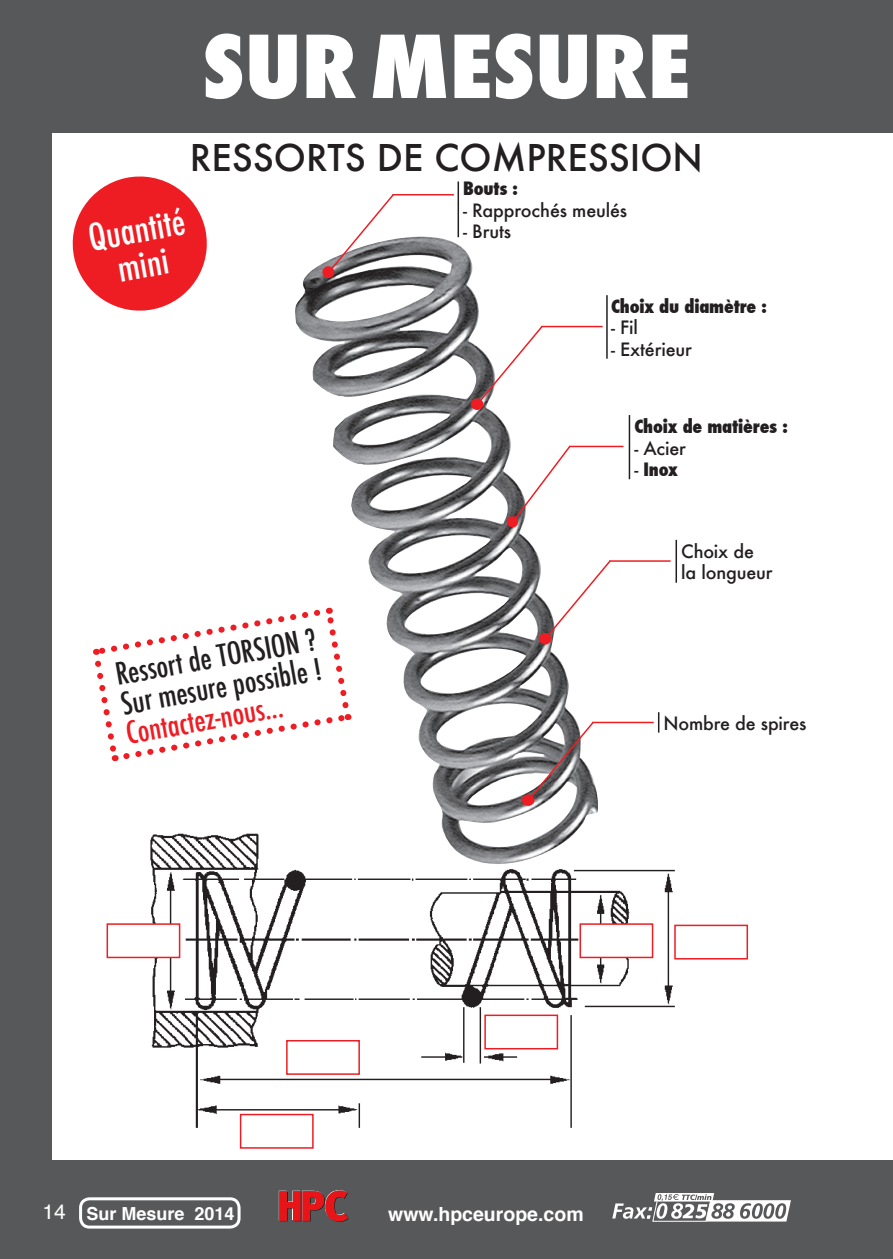
<style>
.page{position:relative;width:893px;height:1259px;background:#fff}
.page>*{position:absolute;margin:0;border:0;box-sizing:border-box;transform-origin:0 0}
.t1{font:800 condensed 84px "Futura";color:#fff;scale:1.1 1}
.t2{font:500 36px "Futura";color:#231f20}
.t3{font:500 condensed 36px/36px "Futura";color:#fff;text-align:center}
.t4{font:500 condensed 30px "Futura";color:#231f20}
.t5{font:500 condensed 30px "Futura";color:#ee1d23}
.t6{font:700 19.5px "Helvetica";color:#fff}
.t7{font:500 18px "Futura";letter-spacing:-.01em;color:#231f20}
.t8{font:800 condensed 18px "Futura";letter-spacing:-.01em;color:#231f20}
.t9{font:700 18px "Helvetica";color:#fff}
.s1{font-weight:500;font-stretch:normal}
.s2{font-weight:400;font-size:21px}
</style>
<div class="page">
<div style="left:0;top:1160px;width:893px;height:99px;background:#57585a"></div>
<div style="left:0;top:0;width:893px;height:133px;background:#57585a"></div>
<img style="left:295px;top:237px;width:305px;height:584px">
<svg style="left:72px;top:176px;width:135px;height:135px"></svg>
<hr style="left:592px;top:721px;width:62px;height:2px;background:#ee1d23">
<svg style="left:527px;top:720px;width:68px;height:82px"></svg>
<div style="left:523px;top:796px;width:10px;height:8px;background:#ee1d23;border-radius:50%"></div>
<div style="left:522px;top:794px;width:12px;height:12px;border:3px solid #ee1d23;border-radius:50%"></div>
<hr style="left:609px;top:560px;width:62px;height:2px;background:#ee1d23">
<svg style="left:544px;top:558px;width:68px;height:82px"></svg>
<div style="left:540px;top:634px;width:10px;height:9px;background:#ee1d23;border-radius:50%"></div>
<div style="left:539px;top:633px;width:12px;height:11px;border:3px solid #ee1d23;border-radius:50%"></div>
<hr style="left:392px;top:194px;width:62px;height:1px;background:#ee1d23">
<svg style="left:327px;top:194px;width:69px;height:80px"></svg>
<div style="left:324px;top:268px;width:9px;height:9px;background:#ee1d23;border-radius:50%"></div>
<div style="left:322px;top:266px;width:12px;height:12px;border:3px solid #ee1d23;border-radius:50%"></div>
<hr style="left:569px;top:446px;width:54px;height:1px;background:#ee1d23">
<svg style="left:511px;top:444px;width:61px;height:79px"></svg>
<div style="left:508px;top:518px;width:9px;height:8px;background:#ee1d23;border-radius:50%"></div>
<div style="left:507px;top:516px;width:11px;height:11px;border:3px solid #ee1d23;border-radius:50%"></div>
<hr style="left:541px;top:326px;width:62px;height:1px;background:#ee1d23">
<svg style="left:476px;top:324px;width:68px;height:82px"></svg>
<div style="left:472px;top:400px;width:10px;height:8px;background:#ee1d23;border-radius:50%"></div>
<div style="left:471px;top:398px;width:12px;height:12px;border:3px solid #ee1d23;border-radius:50%"></div>
<hr style="left:458px;top:181px;width:1px;height:56px;background:#231f20">
<hr style="left:606px;top:295px;width:2px;height:64px;background:#231f20">
<hr style="left:629px;top:415px;width:1px;height:64px;background:#231f20">
<hr style="left:675px;top:540px;width:2px;height:43px;background:#231f20">
<svg style="left:658px;top:712px;width:1px;height:20px"></svg>
<svg style="left:93px;top:606px;width:259px;height:157px"></svg>
<img style="left:136px;top:821px;width:554px;height:408px">
<div style="left:107px;top:923px;width:73px;height:35px;background:#fff;border:2px solid #ee1d23"></div>
<div style="left:240px;top:1113px;width:74px;height:35px;background:#fff;border:2px solid #ee1d23"></div>
<div style="left:286px;top:1040px;width:74px;height:35px;background:#fff;border:2px solid #ee1d23"></div>
<div style="left:484px;top:1014px;width:74px;height:35px;background:#fff;border:2px solid #ee1d23"></div>
<div style="left:674px;top:924px;width:74px;height:35px;background:#fff;border:2px solid #ee1d23"></div>
<div style="left:579px;top:923px;width:74px;height:35px;background:#fff;border:2px solid #ee1d23"></div>
<div style="left:0;top:0;width:51px;height:1176px;background:#57585a"></div>
<p class="t1" style="left:202px;top:10px;width:445px">SUR MESURE</p>
<p class="t2" style="left:190px;top:133px;width:515px">RESSORTS DE COMPRESSION</p>
<p class="t3" style="left:86px;top:220px;width:99px;rotate:-10deg">Quantité mini</p>
<p class="t4" style="left:113px;top:655px;width:205px;rotate:-10deg">Ressort de TORSION ?</p>
<p class="t4" style="left:118px;top:684px;width:205px;rotate:-10deg">Sur mesure possible !</p>
<p class="t5" style="left:123px;top:714px;width:160px;rotate:-10deg">Contactez-nous...</p>
<p class="t8" style="left:463px;top:176px;width:56px">Bouts :</p>
<p class="t7" style="left:463px;top:198px;width:166px">- Rapprochés meulés</p>
<p class="t7" style="left:463px;top:219px;width:50px">- Bruts</p>
<p class="t8" style="left:611px;top:294px;width:157px">Choix du diamètre :</p>
<p class="t7" style="left:611px;top:315px;width:28px">- Fil</p>
<p class="t7" style="left:611px;top:337px;width:82px">- Extérieur</p>
<p class="t8" style="left:634px;top:414px;width:155px">Choix de matières :</p>
<p class="t7" style="left:634px;top:435px;width:53px">- Acier</p>
<p class="t8" style="left:634px;top:457px;width:45px"><span class="s1">-</span> Inox</p>
<p class="t7" style="left:681px;top:538px;width:74px">Choix de</p>
<p class="t7" style="left:681px;top:560px;width:93px">la longueur</p>
<p class="t7" style="left:663px;top:711px;width:145px">Nombre de spires</p>
<p class="t9" style="left:43px;top:1199px;width:194px"><span class="s2">14</span> Sur Mesure 2014</p>
<p class="t6" style="left:388px;top:1198px;width:197px">www.hpceurope.com</p>
</div>
